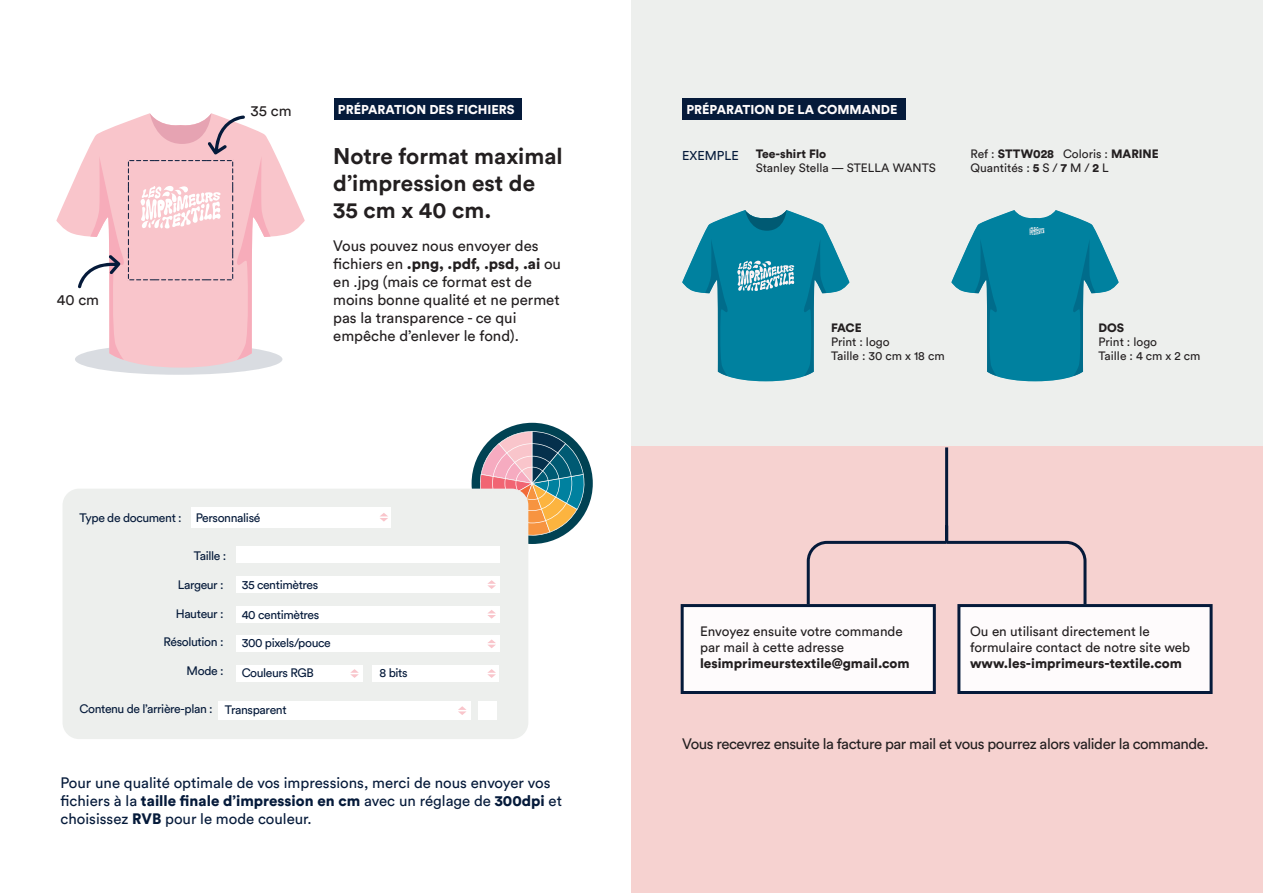
<style>
.page{position:relative;width:1263px;height:893px;background:#fff}
.page>*{position:absolute;margin:0;border:0;box-sizing:border-box;transform-origin:0 0}
.t1{font:700 22.5px/27px "Circular Std";color:#231f20}
.t2{font:15px/18px "Circular Std";letter-spacing:-.005em;color:#231f20}
.t3{font:15px/18px "Circular Std";color:#051a3a}
.t4{font:15px "Circular Std";letter-spacing:-.03em;color:#231f20}
.t5{font:13.5px/16.2px "Circular Std";color:#231f20}
.t6{font:900 13.5px "Circular Std";color:#231f20}
.t7{font:900 12.75px "Circular Std";color:#fefbfc}
.t8{font:12.75px "Circular Std";color:#051a3a}
.t9{font:12.15px "Circular Std";letter-spacing:-.03em;color:#051a3a}
.t10{font:12px/14.4px "Circular Std";color:#231f20}
.t11{font:900 12px "Circular Std";color:#231f20}
.s1{font-weight:900}
</style>
<div class="page">
<div style="left:631px;top:0;width:632px;height:446px;background:#edefed"></div>
<div style="left:631px;top:446px;width:632px;height:447px;background:#f6d2d0"></div>
<div style="left:472px;top:423px;width:121px;height:121px;background:#004253;border-radius:50%"></div>
<svg style="left:479px;top:431px;width:106px;height:105px"></svg>
<div style="left:75px;top:344px;width:207px;height:31px;background:#d9dce1;border-radius:50%"></div>
<div style="left:681px;top:604px;width:255px;height:90px;background:#fefbfc;border:3px solid #051a3a"></div>
<div style="left:957px;top:604px;width:255px;height:90px;background:#fefbfc;border:3px solid #051a3a"></div>
<div style="left:682px;top:98px;width:223px;height:22px;background:#051a3a"></div>
<div style="left:334px;top:98px;width:188px;height:22px;background:#051a3a"></div>
<svg style="left:56px;top:154px;width:249px;height:214px"></svg>
<svg style="left:78px;top:113px;width:197px;height:247px"></svg>
<div style="left:63px;top:489px;width:465px;height:250px;background:#edefed;border-radius:17px"></div>
<div style="left:191px;top:507px;width:200px;height:20px;background:#fff"></div>
<div style="left:236px;top:546px;width:263px;height:17px;background:#fff"></div>
<div style="left:236px;top:576px;width:263px;height:17px;background:#fff"></div>
<div style="left:236px;top:606px;width:263px;height:17px;background:#fff"></div>
<div style="left:236px;top:635px;width:263px;height:17px;background:#fff"></div>
<div style="left:236px;top:665px;width:127px;height:17px;background:#fff"></div>
<div style="left:372px;top:665px;width:127px;height:17px;background:#fff"></div>
<div style="left:219px;top:701px;width:252px;height:19px;background:#fff"></div>
<div style="left:479px;top:701px;width:18px;height:19px;background:#fff"></div>
<svg style="left:380px;top:513px;width:8px;height:9px"></svg>
<svg style="left:487px;top:580px;width:9px;height:9px"></svg>
<svg style="left:487px;top:610px;width:9px;height:9px"></svg>
<svg style="left:488px;top:639px;width:8px;height:9px"></svg>
<svg style="left:487px;top:669px;width:9px;height:9px"></svg>
<svg style="left:458px;top:706px;width:8px;height:9px"></svg>
<svg style="left:350px;top:669px;width:9px;height:9px"></svg>
<hr style="left:945px;top:447px;width:3px;height:95px;background:#051a3a">
<svg style="left:805px;top:539px;width:283px;height:68px"></svg>
<svg style="left:682px;top:210px;width:167px;height:171px"></svg>
<svg style="left:951px;top:210px;width:168px;height:171px"></svg>
<p class="t2" style="left:57px;top:290px;width:44px">40 cm</p>
<p class="t2" style="left:251px;top:101px;width:43px">35 cm</p>
<p class="t7" style="left:338px;top:101px;width:178px">PRÉPARATION DES FICHIERS</p>
<h1 class="t1" style="left:333px;top:142px;width:231px">Notre format maximal d’impression est de<br>35 cm x 40 cm.</h1>
<p class="t2" style="left:333px;top:236px;width:229px">Vous pouvez nous envoyer des fichiers en <span class="s1">.png, .pdf, .psd, .ai</span> ou en .jpg (mais ce format est de moins bonne qualité et ne permet pas la transparence - ce qui empêche d’enlever le fond).</p>
<p class="t9" style="left:196px;top:510px;width:66px">Personnalisé</p>
<p class="t9" style="left:194px;top:548px;width:34px">Taille :</p>
<p class="t9" style="left:178px;top:577px;width:47px">Largeur :</p>
<p class="t9" style="left:176px;top:606px;width:49px">Hauteur :</p>
<p class="t9" style="left:164px;top:635px;width:61px">Résolution :</p>
<p class="t9" style="left:187px;top:664px;width:38px">Mode :</p>
<p class="t9" style="left:80px;top:510px;width:104px">Type de document :</p>
<p class="t9" style="left:242px;top:578px;width:78px">35 centimètres</p>
<p class="t9" style="left:242px;top:607px;width:79px">40 centimètres</p>
<p class="t9" style="left:242px;top:636px;width:91px">300 pixels/pouce</p>
<p class="t9" style="left:242px;top:665px;width:74px">Couleurs RGB</p>
<p class="t9" style="left:225px;top:702px;width:63px">Transparent</p>
<p class="t9" style="left:80px;top:701px;width:135px">Contenu de l’arrière-plan :</p>
<p class="t9" style="left:380px;top:665px;width:30px">8 bits</p>
<p class="t3" style="left:61px;top:773px;width:503px">Pour une qualité optimale de vos impressions, merci de nous envoyer vos fichiers à la <span class="s1">taille finale d’impression en cm</span> avec un réglage de <span class="s1">300dpi</span> et choisissez <span class="s1">RVB</span> pour le mode couleur.</p>
<p class="t7" style="left:686px;top:101px;width:213px">PRÉPARATION DE LA COMMANDE</p>
<p class="t8" style="left:682px;top:147px;width:58px">EXEMPLE</p>
<p class="t11" style="left:756px;top:146px;width:72px">Tee-shirt Flo</p>
<p class="t10" style="left:756px;top:161px;width:182px">Stanley Stella — STELLA WANTS</p>
<p class="t10" style="left:970px;top:147px;width:190px">Ref : <span class="s1">STTW028</span> Coloris : <span class="s1">MARINE<br></span>Quantités : <span class="s1">5</span> S / <span class="s1">7</span> M / <span class="s1">2</span> L</p>
<p class="t11" style="left:831px;top:319px;width:32px">FACE</p>
<p class="t10" style="left:831px;top:335px;width:115px">Print : logo<br>Taille : 30 cm x 18 cm</p>
<p class="t11" style="left:1098px;top:319px;width:27px">DOS</p>
<p class="t10" style="left:1098px;top:335px;width:103px">Print : logo<br>Taille : 4 cm x 2 cm</p>
<p class="t5" style="left:700px;top:623px;width:204px">Envoyez ensuite votre commande par mail à cette adresse</p>
<p class="t6" style="left:700px;top:654px;width:211px">lesimprimeurstextile@gmail.com</p>
<p class="t5" style="left:970px;top:623px;width:222px">Ou en utilisant directement le formulaire contact de notre site web</p>
<p class="t6" style="left:970px;top:654px;width:213px">www.les-imprimeurs-textile.com</p>
<p class="t4" style="left:682px;top:734px;width:528px">Vous recevrez ensuite la facture par mail et vous pourrez alors valider la commande.</p>
</div>
